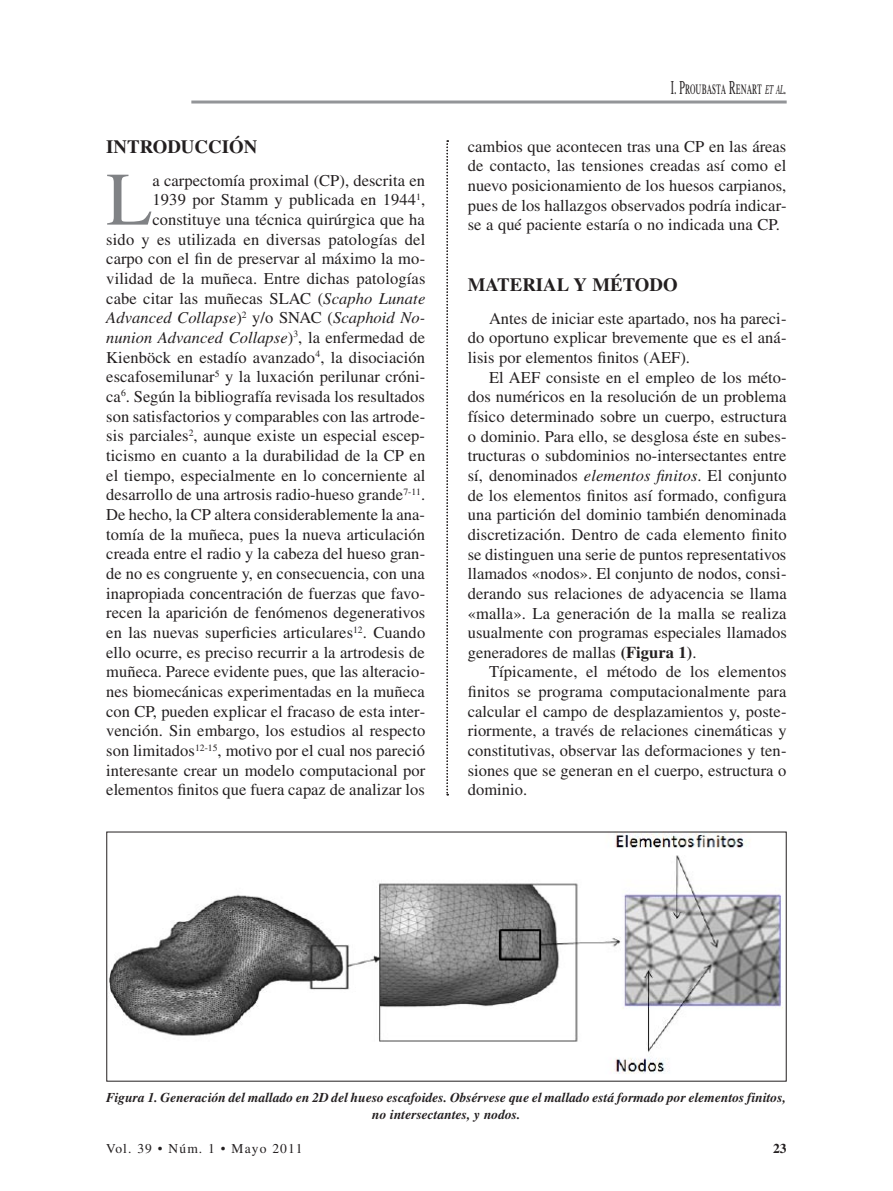
<style>
.page{position:relative;width:893px;height:1191px;background:#fff}
.page>*{position:absolute;margin:0;border:0;box-sizing:border-box;transform-origin:0 0}
.t1{font:75.45px "Times";color:#808285}
.t2{font:19.5px "Times LT Std";color:#231f20;scale:.51 1}
.t3{font:700 18.75px "Times LT Std";letter-spacing:.115em;color:#231f20}
.t4{font:16.5px/19.6px "Times LT Std";color:#231f20;text-align:justify}
.t5{font:italic 700 13.5px/16.5px "Times LT Std";color:#231f20;text-align:center}
.t6{font:13.5px "Times LT Std";letter-spacing:.08em;color:#231f20}
.t7{font:700 13.5px "Times LT Std";color:#231f20}
.s1{font-style:italic}
.s2{font-style:italic;font-size:13.65px}
.s3{font-weight:700}
</style>
<div class="page">
<hr style="left:191px;top:100px;width:596px;height:3px;background:#939598">
<svg style="left:446px;top:140px;width:2px;height:655px"></svg>
<img style="left:109px;top:833px;width:674px;height:241px">
<p class="t3" style="left:106px;top:136px;width:76px">INTRODUCC</p>
<p class="t3" style="left:222px;top:136px;width:37px">IÓN</p>
<h1 class="t1" style="left:106px;top:129px;width:48px">L</h1>
<p class="t4" style="left:106px;top:170px;width:321px;text-align:right">a carpectomía proximal (CP), descrita en<br>1939 por Stamm y publicada en 1944<sup>1</sup>, constituye una técnica quirúrgica que ha<br>sido y es utilizada en diversas patologías del carpo con el fin de preservar al máximo la mo&shy;vilidad de la muñeca. Entre dichas patologías cabe citar las muñecas SLAC (<span class="s1">Scapho Lunate Advanced Collapse</span>)<sup>2</sup> y/o SNAC (<span class="s1">Scaphoid No&shy;nunion Advanced Collapse</span>)<sup>3</sup>, la enfermedad de Kienböck en estadío avanzado<sup>4</sup>, la disociación escafosemilunar<sup>5</sup> y la luxación perilunar cróni&shy;ca<sup>6</sup>. Según la bibliografía revisada los resultados son satisfactorios y comparables con las artrode&shy;sis parciales<sup>2</sup>, aunque existe un especial escep&shy;ticismo en cuanto a la durabilidad de la CP en el tiempo, especialmente en lo concerniente al desarrollo de una artrosis radio-hueso grande<sup>7-11</sup>.<br>De hecho, la CP altera considerablemente la ana&shy;tomía de la muñeca, pues la nueva articulación creada entre el radio y la cabeza del hueso gran&shy;de no es congruente y, en consecuencia, con una inapropiada concentración de fuerzas que favo&shy;recen la aparición de fenómenos degenerativos en las nuevas superficies articulares<sup>12</sup>. Cuando ello ocurre, es preciso recurrir a la artrodesis de muñeca. Parece evidente pues, que las alteracio&shy;nes biomecánicas experimentadas en la muñeca con CP, pueden explicar el fracaso de esta inter&shy;vención. Sin embargo, los estudios al respecto son limitados<sup>12-15</sup>, motivo por el cual nos pareció interesante crear un modelo computacional por elementos finitos que fuera capaz de analizar los</p>
<p class="t2" style="left:671px;top:77px;width:228px">I. Proubasta Renart <span class="s2">et al</span><span class="s1">.</span></p>
<p class="t4" style="left:468px;top:136px;width:320px">cambios que acontecen tras una CP en las áreas de contacto, las tensiones creadas así como el nuevo posicionamiento de los huesos carpianos, pues de los hallazgos observados podría indicar&shy;se a qué paciente estaría o no indicada una CP.</p>
<p class="t3" style="left:468px;top:274px;width:211px">MATERIAL Y MÉTODO</p>
<p class="t4" style="left:468px;top:308px;width:320px;text-indent:21px">Antes de iniciar este apartado, nos ha pareci&shy;do oportuno explicar brevemente que es el aná&shy;lisis por elementos finitos (AEF).</p>
<p class="t4" style="left:468px;top:367px;width:321px;text-indent:21px">El AEF consiste en el empleo de los méto&shy;dos numéricos en la resolución de un problema físico determinado sobre un cuerpo, estructura o dominio. Para ello, se desglosa éste en subes&shy;tructuras o subdominios no-intersectantes entre sí, denominados <span class="s1">elementos finitos</span>. El conjunto de los elementos finitos así formado, configura una partición del dominio también denominada discretización. Dentro de cada elemento finito se distinguen una serie de puntos representativos llamados «nodos». El conjunto de nodos, consi&shy;derando sus relaciones de adyacencia se llama «malla». La generación de la malla se realiza usualmente con programas especiales llamados generadores de mallas <span class="s3">(FIGURA 1)</span>.</p>
<p class="t4" style="left:468px;top:662px;width:320px;text-indent:21px">Típicamente, el método de los elementos finitos se programa computacionalmente para calcular el campo de desplazamientos y, poste&shy;riormente, a través de relaciones cinemáticas y constitutivas, observar las deformaciones y ten&shy;siones que se generan en el cuerpo, estructura o dominio.</p>
<p class="t5" style="left:106px;top:1089px;width:681px">Figura 1. Generación del mallado en 2D del hueso escafoides. Obsérvese que el mallado está formado por elementos finitos, no intersectantes, y nodos.</p>
<p class="t6" style="left:106px;top:1140px;width:198px">Vol. 39 • Núm. 1 • Mayo 2011</p>
<p class="t7" style="left:773px;top:1140px;width:15px">23</p>
</div>
